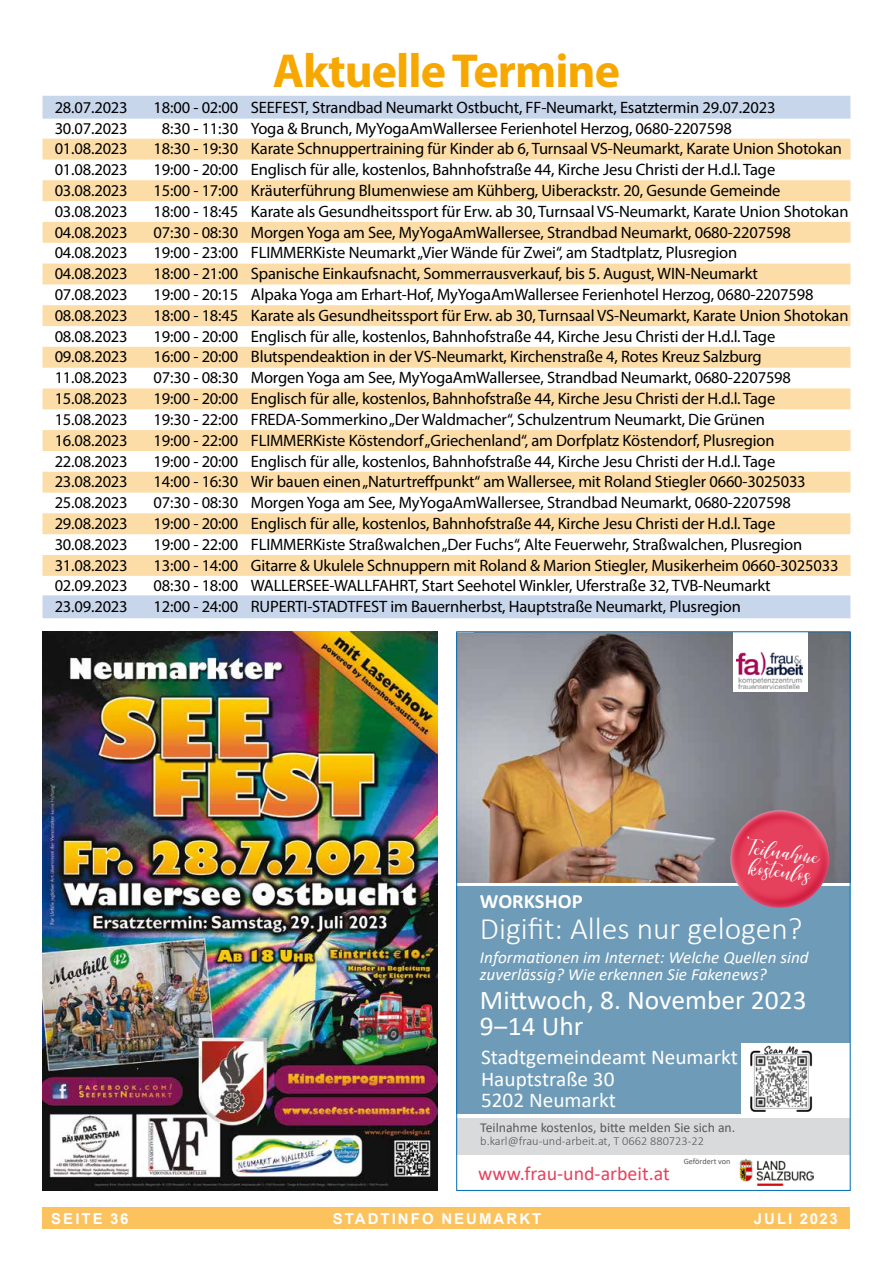
<style>
.page{position:relative;width:893px;height:1263px;background:#fff}
.page>*{position:absolute;margin:0;border:0;box-sizing:border-box;transform-origin:0 0}
.t1{font:700 48px "Myriad Pro";letter-spacing:-.02em;color:#f7a800}
.t2{font:34.65px "valentinaroses";color:#fff}
.t3{font:300 31.2px "Calibri";color:#fff}
.t4{font:27.15px/25.8px "Calibri";color:#fff}
.t5{font:21px/21.8px "Calibri";color:#fff}
.t6{font:700 20.4px "Calibri";color:#fff}
.t7{font:19.65px "Calibri";color:#e6415c}
.t8{font:italic 16.95px/17px "Calibri";color:#fff}
.t9{font:16.5px "Myriad Pro";letter-spacing:-.01em;color:#000}
.t10{font:700 15px "Arial";letter-spacing:.135em;color:#fff}
.t11{font:13.65px "Calibri";color:#58585a}
.t12{font:300 12.3px "Calibri";color:#58585a}
.t13{font:8.1px "Calibri";color:#58585a}
</style>
<div class="page">
<div style="left:43px;top:1208px;width:807px;height:21px;background:#fbc25d"></div>
<div style="left:43px;top:96px;width:807px;height:17px;background:#c8d6ec"></div>
<div style="left:43px;top:112px;width:807px;height:7px;background:#c8d6ec"></div>
<div style="left:43px;top:139px;width:807px;height:15px;background:#fddda7"></div>
<div style="left:43px;top:154px;width:807px;height:6px;background:#fddda7"></div>
<div style="left:43px;top:180px;width:807px;height:16px;background:#fddda7"></div>
<div style="left:43px;top:195px;width:807px;height:6px;background:#fddda7"></div>
<div style="left:43px;top:222px;width:807px;height:16px;background:#fddda7"></div>
<div style="left:43px;top:237px;width:807px;height:6px;background:#fddda7"></div>
<div style="left:43px;top:264px;width:807px;height:15px;background:#fddda7"></div>
<div style="left:43px;top:278px;width:807px;height:6px;background:#fddda7"></div>
<div style="left:43px;top:305px;width:807px;height:16px;background:#fddda7"></div>
<div style="left:43px;top:320px;width:807px;height:6px;background:#fddda7"></div>
<div style="left:43px;top:347px;width:807px;height:16px;background:#fddda7"></div>
<div style="left:43px;top:362px;width:807px;height:6px;background:#fddda7"></div>
<div style="left:43px;top:388px;width:807px;height:16px;background:#fddda7"></div>
<div style="left:43px;top:403px;width:807px;height:6px;background:#fddda7"></div>
<div style="left:43px;top:430px;width:807px;height:16px;background:#fddda7"></div>
<div style="left:43px;top:445px;width:807px;height:6px;background:#fddda7"></div>
<div style="left:43px;top:472px;width:807px;height:15px;background:#fddda7"></div>
<div style="left:43px;top:487px;width:807px;height:6px;background:#fddda7"></div>
<div style="left:43px;top:513px;width:807px;height:16px;background:#fddda7"></div>
<div style="left:43px;top:528px;width:807px;height:6px;background:#fddda7"></div>
<div style="left:43px;top:555px;width:807px;height:16px;background:#fddda7"></div>
<div style="left:43px;top:570px;width:807px;height:6px;background:#fddda7"></div>
<div style="left:43px;top:595px;width:807px;height:17px;background:#c8d6ec"></div>
<div style="left:43px;top:611px;width:807px;height:7px;background:#c8d6ec"></div>
<img style="left:42px;top:631px;width:395px;height:560px">
<img style="left:458px;top:633px;width:390px;height:249px">
<div style="left:457px;top:1118px;width:393px;height:36px;background:#d9dadb"></div>
<div style="left:457px;top:886px;width:393px;height:227px;background:#6e9bb7"></div>
<img style="left:740px;top:1159px;width:73px;height:26px">
<div style="left:733px;top:632px;width:75px;height:60px;background:#fff"></div>
<img style="left:737px;top:652px;width:66px;height:36px">
<div style="left:730px;top:810px;width:99px;height:77px;background:#fff;opacity:.75"></div>
<div style="left:730px;top:825px;width:100px;height:83px;background:#e2007a;opacity:.4"></div>
<div style="left:742px;top:1043px;width:108px;height:71px;background:#fff"></div>
<img style="left:750px;top:1045px;width:63px;height:67px">
<h1 class="t1" style="left:273px;top:40px;width:349px">Aktuelle Termine</h1>
<p class="t9" style="left:55px;top:97px;width:75px">28.07.2023</p>
<p class="t9" style="left:154px;top:97px;width:623px">18:00 - 02:00 SEEFEST, Strandbad Neumarkt Ostbucht, FF-Neumarkt, Esatztermin 29.07.2023</p>
<p class="t9" style="left:55px;top:118px;width:75px">30.07.2023</p>
<p class="t9" style="left:162px;top:118px;width:571px">8:30 - 11:30 Yoga &amp; Brunch, MyYogaAmWallersee Ferienhotel Herzog, 0680-2207598</p>
<p class="t9" style="left:55px;top:139px;width:75px">01.08.2023</p>
<p class="t9" style="left:154px;top:139px;width:690px">18:30 - 19:30 Karate Schnuppertraining für Kinder ab 6, Turnsaal VS-Neumarkt, Karate Union Shotokan</p>
<p class="t9" style="left:55px;top:159px;width:75px">01.08.2023</p>
<p class="t9" style="left:154px;top:159px;width:623px">19:00 - 20:00 Englisch für alle, kostenlos, Bahnhofstraße 44, Kirche Jesu Christi der H.d.l. Tage</p>
<p class="t9" style="left:55px;top:180px;width:75px">03.08.2023</p>
<p class="t9" style="left:154px;top:180px;width:628px">15:00 - 17:00 Kräuterführung Blumenwiese am Kühberg, Uiberackstr. 20, Gesunde Gemeinde</p>
<p class="t9" style="left:55px;top:201px;width:75px">03.08.2023</p>
<p class="t9" style="left:154px;top:201px;width:696px">18:00 - 18:45 Karate als Gesundheitssport für Erw. ab 30, Turnsaal VS-Neumarkt, Karate Union Shotokan</p>
<p class="t9" style="left:55px;top:222px;width:75px">04.08.2023</p>
<p class="t9" style="left:154px;top:222px;width:639px">07:30 - 08:30 Morgen Yoga am See, MyYogaAmWallersee, Strandbad Neumarkt, 0680-2207598</p>
<p class="t9" style="left:55px;top:243px;width:75px">04.08.2023</p>
<p class="t9" style="left:154px;top:243px;width:585px">19:00 - 23:00 FLIMMERKiste Neumarkt „Vier Wände für Zwei“, am Stadtplatz, Plusregion</p>
<p class="t9" style="left:55px;top:264px;width:75px">04.08.2023</p>
<p class="t9" style="left:154px;top:264px;width:606px">18:00 - 21:00 Spanische Einkaufsnacht, Sommerrausverkauf, bis 5. August, WIN-Neumarkt</p>
<p class="t9" style="left:55px;top:284px;width:75px">07.08.2023</p>
<p class="t9" style="left:154px;top:284px;width:661px">19:00 - 20:15 Alpaka Yoga am Erhart-Hof, MyYogaAmWallersee Ferienhotel Herzog, 0680-2207598</p>
<p class="t9" style="left:55px;top:305px;width:75px">08.08.2023</p>
<p class="t9" style="left:154px;top:305px;width:696px">18:00 - 18:45 Karate als Gesundheitssport für Erw. ab 30, Turnsaal VS-Neumarkt, Karate Union Shotokan</p>
<p class="t9" style="left:55px;top:326px;width:75px">08.08.2023</p>
<p class="t9" style="left:154px;top:326px;width:623px">19:00 - 20:00 Englisch für alle, kostenlos, Bahnhofstraße 44, Kirche Jesu Christi der H.d.l. Tage</p>
<p class="t9" style="left:55px;top:347px;width:75px">09.08.2023</p>
<p class="t9" style="left:154px;top:347px;width:610px">16:00 - 20:00 Blutspendeaktion in der VS-Neumarkt, Kirchenstraße 4, Rotes Kreuz Salzburg</p>
<p class="t9" style="left:55px;top:368px;width:75px">11.08.2023</p>
<p class="t9" style="left:154px;top:368px;width:639px">07:30 - 08:30 Morgen Yoga am See, MyYogaAmWallersee, Strandbad Neumarkt, 0680-2207598</p>
<p class="t9" style="left:55px;top:388px;width:75px">15.08.2023</p>
<p class="t9" style="left:154px;top:388px;width:623px">19:00 - 20:00 Englisch für alle, kostenlos, Bahnhofstraße 44, Kirche Jesu Christi der H.d.l. Tage</p>
<p class="t9" style="left:55px;top:409px;width:75px">15.08.2023</p>
<p class="t9" style="left:154px;top:409px;width:613px">19:30 - 22:00 FREDA-Sommerkino „Der Waldmacher“, Schulzentrum Neumarkt, Die Grünen</p>
<p class="t9" style="left:55px;top:430px;width:75px">16.08.2023</p>
<p class="t9" style="left:154px;top:430px;width:622px">19:00 - 22:00 FLIMMERKiste Köstendorf „Griechenland“, am Dorfplatz Köstendorf, Plusregion</p>
<p class="t9" style="left:55px;top:451px;width:75px">22.08.2023</p>
<p class="t9" style="left:154px;top:451px;width:623px">19:00 - 20:00 Englisch für alle, kostenlos, Bahnhofstraße 44, Kirche Jesu Christi der H.d.l. Tage</p>
<p class="t9" style="left:55px;top:472px;width:75px">23.08.2023</p>
<p class="t9" style="left:154px;top:472px;width:654px">14:00 - 16:30 Wir bauen einen „Naturtreffpunkt“ am Wallersee, mit Roland Stiegler 0660-3025033</p>
<p class="t9" style="left:55px;top:492px;width:75px">25.08.2023</p>
<p class="t9" style="left:154px;top:492px;width:639px">07:30 - 08:30 Morgen Yoga am See, MyYogaAmWallersee, Strandbad Neumarkt, 0680-2207598</p>
<p class="t9" style="left:55px;top:513px;width:75px">29.08.2023</p>
<p class="t9" style="left:154px;top:513px;width:623px">19:00 - 20:00 Englisch für alle, kostenlos, Bahnhofstraße 44, Kirche Jesu Christi der H.d.l. Tage</p>
<p class="t9" style="left:55px;top:534px;width:75px">30.08.2023</p>
<p class="t9" style="left:154px;top:534px;width:650px">19:00 - 22:00 FLIMMERKiste Straßwalchen „Der Fuchs“, Alte Feuerwehr, Straßwalchen, Plusregion</p>
<p class="t9" style="left:55px;top:555px;width:75px">31.08.2023</p>
<p class="t9" style="left:154px;top:555px;width:686px">13:00 - 14:00 Gitarre &amp; Ukulele Schnuppern mit Roland &amp; Marion Stiegler, Musikerheim 0660-3025033</p>
<p class="t9" style="left:55px;top:576px;width:75px">02.09.2023</p>
<p class="t9" style="left:154px;top:576px;width:618px">08:30 - 18:00 WALLERSEE-WALLFAHRT, Start Seehotel Winkler, Uferstraße 32, TVB-Neumarkt</p>
<p class="t9" style="left:55px;top:596px;width:75px">23.09.2023</p>
<p class="t9" style="left:154px;top:596px;width:589px">12:00 - 24:00 RUPERTI-STADTFEST im Bauernherbst, Hauptstraße Neumarkt, Plusregion</p>
<h2 class="t2" style="left:749px;top:830px;width:75px;rotate:8deg">Teilnahme</h2>
<h2 class="t2" style="left:752px;top:850px;width:63px;rotate:8deg">kostenlos</h2>
<p class="t6" style="left:480px;top:887px;width:104px">WORKSHOP</p>
<h3 class="t3" style="left:480px;top:909px;width:324px">Digifit: Alles nur gelogen?</h3>
<p class="t8" style="left:480px;top:948px;width:330px">Informationen im Internet: Welche Quellen sind zuverlässig? Wie erkennen Sie Fakenews?</p>
<h3 class="t4" style="left:480px;top:986px;width:328px">Mittwoch, 8. November 2023<br>9‒14 Uhr</h3>
<p class="t5" style="left:481px;top:1045px;width:258px">Stadtgemeindeamt Neumarkt<br>Hauptstraße 30<br>5202 Neumarkt</p>
<p class="t11" style="left:480px;top:1118px;width:257px">Teilnahme kostenlos, bitte melden Sie sich an.</p>
<p class="t12" style="left:480px;top:1133px;width:225px">b.karl@frau-und-arbeit.at, T 0662 880723-22</p>
<p class="t7" style="left:478px;top:1160px;width:193px">www.frau-und-arbeit.at</p>
<p class="t13" style="left:684px;top:1156px;width:48px">Gefördert von</p>
<p class="t10" style="left:51px;top:1208px;width:79px">SEITE 36</p>
<p class="t10" style="left:333px;top:1208px;width:210px">STADTINFO NEUMARKT</p>
<p class="t10" style="left:754px;top:1208px;width:85px">JULI 2023</p>
</div>
